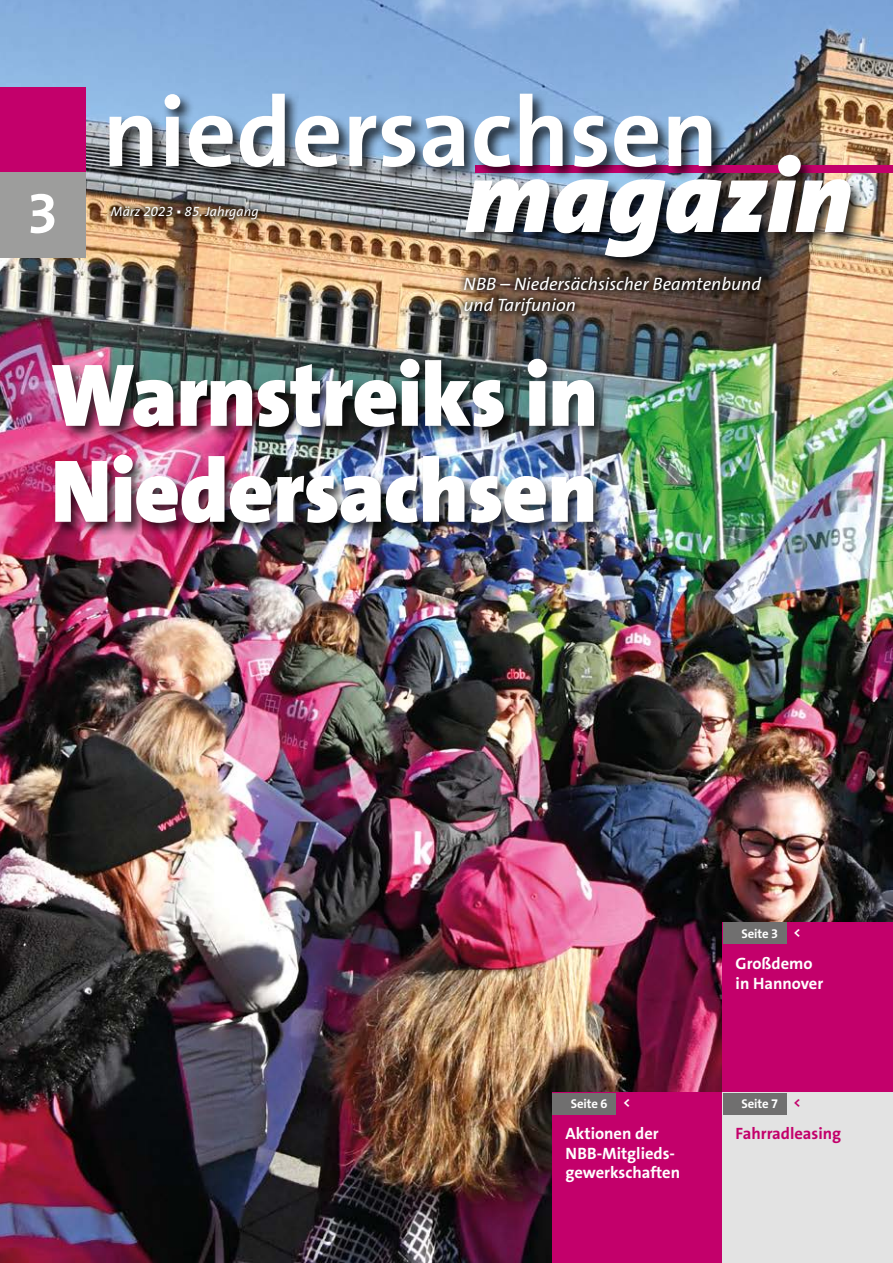
<style>
.page{position:relative;width:893px;height:1263px;background:#fff}
.page>*{position:absolute;margin:0;border:0;box-sizing:border-box;transform-origin:0 0}
.t1{font:italic 900 103.5px "The Sans Os F";color:#fff}
.t2{font:700 99px "The Sans Os F";color:#fff}
.Headline_20_pt{font:900 90px/96px "The Sans Os F";letter-spacing:-.01em;color:#fff}
.t3{font:700 57px "The Sans Os F";color:#fff}
.t4{font:italic 18px/21px "The Sans Os F";color:#fff}
.t5{font:700 16.5px/19.5px "The Sans Os F";color:#fff}
.t6{font:700 16.5px "The Sans Os F";color:#c3006b}
.t7{font:italic 13.5px "The Sans Os F";color:#fff}
.t8{font:700 13.5px "The Sans Os F";color:#fff}
.t9{font:700 13.5px "The Sans Os F";color:#c3006b}
.t10{font:700 12.75px "The Sans Os F";letter-spacing:-.01em;color:#fff}
</style>
<div class="page">
<img style="left:0;top:0;width:893px;height:1263px">
<div style="left:552px;top:1093px;width:171px;height:170px;background:#c3006b"></div>
<div style="left:552px;top:1093px;width:64px;height:21px;background:#706f6f"></div>
<div style="left:723px;top:923px;width:170px;height:170px;background:#c3006b"></div>
<div style="left:723px;top:923px;width:64px;height:21px;background:#706f6f"></div>
<div style="left:723px;top:1093px;width:170px;height:170px;background:#e3e3e3"></div>
<div style="left:723px;top:1093px;width:64px;height:21px;background:#706f6f"></div>
<div style="left:0;top:87px;width:85px;height:85px;background:#c3006b"></div>
<div style="left:0;top:172px;width:85px;height:85px;background:#9d9d9c"></div>
<div style="left:457px;top:269px;width:312px;height:54px;background:#000;opacity:.75"></div>
<div style="left:476px;top:166px;width:417px;height:7px;background:#c3006b"></div>
<div style="left:107px;top:91px;width:758px;height:182px;background:#000;opacity:.75"></div>
<div style="left:104px;top:200px;width:162px;height:27px;background:#000;opacity:.75"></div>
<div style="left:50px;top:356px;width:559px;height:182px;background:#000;opacity:.75"></div>
<p class="t3" style="left:27px;top:177px;width:33px">3</p>
<p class="t2" style="left:103px;top:69px;width:617px">niedersachsen</p>
<p class="t7" style="left:111px;top:203px;width:149px">März 2023 ▪ 85. Jahrgang</p>
<p class="t1" style="left:464px;top:128px;width:389px">magazin</p>
<p class="t4" style="left:463px;top:273px;width:299px">NBB – Niedersächsischer Beamtenbund und Tarifunion</p>
<p class="Headline_20_pt" style="left:51px;top:348px;width:549px">Warnstreiks in<br>Niedersachsen</p>
<p class="t10" style="left:571px;top:1096px;width:38px">Seite 6</p>
<p class="t8" style="left:623px;top:1094px;width:9px">&lt;</p>
<p class="t5" style="left:566px;top:1124px;width:116px">Aktionen der<br>NBB-Mitglieds&shy;gewerkschaften</p>
<p class="t10" style="left:741px;top:926px;width:38px">Seite 3</p>
<p class="t8" style="left:794px;top:924px;width:9px">&lt;</p>
<p class="t5" style="left:736px;top:954px;width:89px">Großdemo in Hannover</p>
<p class="t10" style="left:741px;top:1096px;width:38px">Seite 7</p>
<p class="t9" style="left:794px;top:1094px;width:9px">&lt;</p>
<p class="t6" style="left:736px;top:1123px;width:107px">Fahrradleasing</p>
</div>
